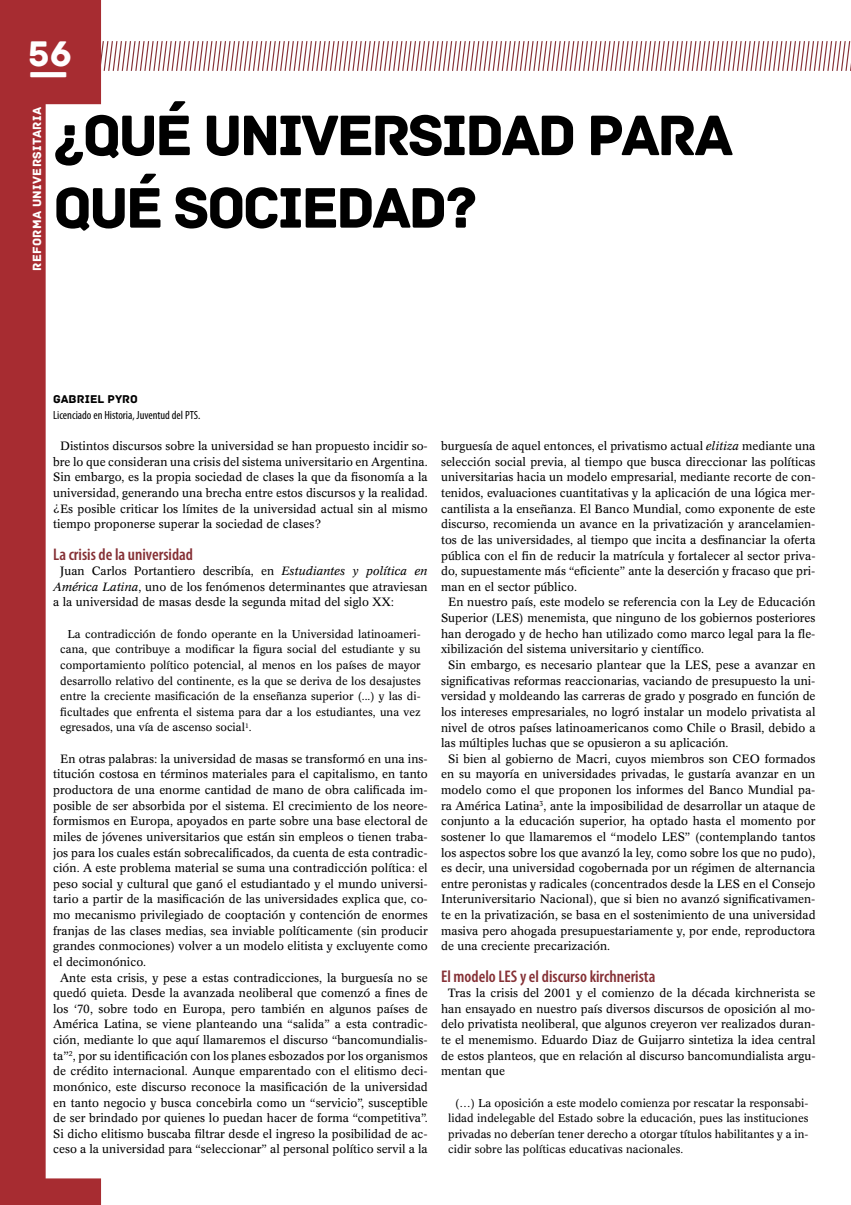
<style>
.page{position:relative;width:851px;height:1205px;background:#fff}
.page>*{position:absolute;margin:0;border:0;box-sizing:border-box;transform-origin:0 0}
.t1{font:60px/72.5px "Archive";letter-spacing:-.05em;color:#000}
.t2{font:37.5px "Archive";color:#fff}
.t3{font:600 condensed 16.88px "Myriad Pro";color:#853035}
.t4{font:12.5px "Archive";letter-spacing:.025em;color:#fff}
.t5{font:11.88px/15.6px "Concorde BE";color:#000;text-align:justify}
.t6{font:condensed 11.88px "Myriad Pro";color:#000}
.t7{font:11.88px "Archive";color:#000}
.t8{font:11.25px/15.6px "Concorde BE";color:#000;text-align:justify}
.s1{font-style:italic}
</style>
<div class="page">
<svg style="left:101px;top:41px;width:749px;height:30px"></svg>
<svg style="left:0;top:0;width:101px;height:1205px;fill:#a72c31"></svg>
<h2 class="t2" style="left:29px;top:32px;width:45px">56</h2>
<h2 class="t2" style="left:25px;top:81px;width:14px;rotate:-90deg">|</h2>
<h1 class="t1" style="left:53px;top:100px;width:681px">¿QUÉ UNIVERSIDAD PARA<br>QUÉ SOCIEDAD?</h1>
<p class="t4" style="left:30px;top:271px;width:165px;rotate:-90deg">REFORMA UNIVERSITARIA</p>
<p class="t7" style="left:53px;top:392px;width:86px">GABRIEL PYRO</p>
<p class="t6" style="left:53px;top:408px;width:149px">Licenciado en Historia, Juventud del PTS.</p>
<p class="t5" style="left:53px;top:438px;width:376px;text-indent:7px">Distintos discursos sobre la universidad se han propuesto incidir so&shy;bre lo que consideran una crisis del sistema universitario en Argentina.<br>Sin embargo, es la propia sociedad de clases la que da fisonomía a la universidad, generando una brecha entre estos discursos y la realidad. ¿Es posible criticar los límites de la universidad actual sin al mismo tiempo proponerse superar la sociedad de clases?</p>
<h3 class="t3" style="left:53px;top:545px;width:141px">La crisis de la universidad</h3>
<p class="t5" style="left:53px;top:563px;width:376px;text-indent:7px">Juan Carlos Portantiero describía, en <span class="s1">Estudiantes y política en América Latina</span>, uno de los fenómenos determinantes que atraviesan a la universidad de masas desde la segunda mitad del siglo XX:</p>
<p class="t8" style="left:60px;top:626px;width:362px;text-indent:7px">La contradicción de fondo operante en la Universidad latinoameri&shy;cana, que contribuye a modificar la figura social del estudiante y su comportamiento político potencial, al menos en los países de mayor desarrollo relativo del continente, es la que se deriva de los desajustes entre la creciente masificación de la enseñanza superior (...) y las di&shy;ficultades que enfrenta el sistema para dar a los estudiantes, una vez egresados, una vía de ascenso social<sup>1</sup>.</p>
<p class="t5" style="left:60px;top:751px;width:369px">En otras palabras: la universidad de masas se transformó en una ins-</p>
<p class="t5" style="left:53px;top:766px;width:376px">titución costosa en términos materiales para el capitalismo, en tanto</p>
<p class="t5" style="left:53px;top:782px;width:376px">productora de una enorme cantidad de mano de obra calificada im-</p>
<p class="t5" style="left:53px;top:798px;width:376px">posible de ser absorbida por el sistema. El crecimiento de los neore-</p>
<p class="t5" style="left:53px;top:813px;width:376px">formismos en Europa, apoyados en parte sobre una base electoral de</p>
<p class="t5" style="left:53px;top:829px;width:376px">miles de jóvenes universitarios que están sin empleos o tienen traba-</p>
<p class="t5" style="left:53px;top:845px;width:376px">jos para los cuales están sobrecalificados, da cuenta de esta contradic-</p>
<p class="t5" style="left:53px;top:860px;width:376px">ción. A este problema material se suma una contradicción política: el</p>
<p class="t5" style="left:53px;top:876px;width:376px">peso social y cultural que ganó el estudiantado y el mundo universi-</p>
<p class="t5" style="left:53px;top:891px;width:376px">tario a partir de la masificación de las universidades explica que, co-</p>
<p class="t5" style="left:53px;top:907px;width:376px">mo mecanismo privilegiado de cooptación y contención de enormes</p>
<p class="t5" style="left:53px;top:923px;width:376px">franjas de las clases medias, sea inviable políticamente (sin producir</p>
<p class="t5" style="left:53px;top:938px;width:376px">grandes conmociones) volver a un modelo elitista y excluyente como</p>
<p class="t5" style="left:53px;top:954px;width:95px">el decimonónico.</p>
<p class="t5" style="left:60px;top:970px;width:369px">Ante esta crisis, y pese a estas contradicciones, la burguesía no se</p>
<p class="t5" style="left:53px;top:985px;width:376px">quedó quieta. Desde la avanzada neoliberal que comenzó a fines de</p>
<p class="t5" style="left:53px;top:1001px;width:376px">los ‘70, sobre todo en Europa, pero también en algunos países de</p>
<p class="t5" style="left:53px;top:1016px;width:376px">América Latina, se viene planteando una “salida” a esta contradic-</p>
<p class="t5" style="left:53px;top:1032px;width:376px">ción, mediante lo que aquí llamaremos el discurso “bancomundialis-</p>
<p class="t5" style="left:53px;top:1048px;width:376px">ta”<sup>2</sup>, por su identificación con los planes esbozados por los organismos</p>
<p class="t5" style="left:53px;top:1063px;width:376px">de crédito internacional. Aunque emparentado con el elitismo deci-</p>
<p class="t5" style="left:53px;top:1079px;width:376px">monónico, este discurso reconoce la masificación de la universidad</p>
<p class="t5" style="left:53px;top:1095px;width:376px">en tanto negocio y busca concebirla como un “servicio”, susceptible</p>
<p class="t5" style="left:53px;top:1110px;width:376px">de ser brindado por quienes lo puedan hacer de forma “competitiva”.</p>
<p class="t5" style="left:53px;top:1126px;width:376px">Si dicho elitismo buscaba filtrar desde el ingreso la posibilidad de ac-</p>
<p class="t5" style="left:53px;top:1141px;width:376px">ceso a la universidad para “seleccionar” al personal político servil a la</p>
<p class="t5" style="left:441px;top:438px;width:376px">burguesía de aquel entonces, el privatismo actual <span class="s1">elitiza</span> mediante una</p>
<p class="t5" style="left:441px;top:454px;width:376px">selección social previa, al tiempo que busca direccionar las políticas</p>
<p class="t5" style="left:441px;top:470px;width:376px">universitarias hacia un modelo empresarial, mediante recorte de con-</p>
<p class="t5" style="left:441px;top:485px;width:376px">tenidos, evaluaciones cuantitativas y la aplicación de una lógica mer-</p>
<p class="t5" style="left:441px;top:501px;width:376px">cantilista a la enseñanza. El Banco Mundial, como exponente de este</p>
<p class="t5" style="left:441px;top:516px;width:376px">discurso, recomienda un avance en la privatización y arancelamien-</p>
<p class="t5" style="left:441px;top:532px;width:376px">tos de las universidades, al tiempo que incita a desfinanciar la oferta</p>
<p class="t5" style="left:441px;top:548px;width:376px">pública con el fin de reducir la matrícula y fortalecer al sector priva-</p>
<p class="t5" style="left:441px;top:563px;width:376px">do, supuestamente más “eficiente” ante la deserción y fracaso que pri-</p>
<p class="t5" style="left:441px;top:579px;width:137px">man en el sector público.</p>
<p class="t5" style="left:448px;top:595px;width:369px">En nuestro país, este modelo se referencia con la Ley de Educación</p>
<p class="t5" style="left:441px;top:610px;width:376px">Superior (LES) menemista, que ninguno de los gobiernos posteriores</p>
<p class="t5" style="left:441px;top:626px;width:376px">han derogado y de hecho han utilizado como marco legal para la fle-</p>
<p class="t5" style="left:441px;top:641px;width:264px">xibilización del sistema universitario y científico.</p>
<p class="t5" style="left:448px;top:657px;width:369px">Sin embargo, es necesario plantear que la LES, pese a avanzar en</p>
<p class="t5" style="left:441px;top:673px;width:376px">significativas reformas reaccionarias, vaciando de presupuesto la uni-</p>
<p class="t5" style="left:441px;top:688px;width:376px">versidad y moldeando las carreras de grado y posgrado en función de</p>
<p class="t5" style="left:441px;top:704px;width:376px">los intereses empresariales, no logró instalar un modelo privatista al</p>
<p class="t5" style="left:441px;top:720px;width:376px">nivel de otros países latinoamericanos como Chile o Brasil, debido a</p>
<p class="t5" style="left:441px;top:735px;width:289px">las múltiples luchas que se opusieron a su aplicación.</p>
<p class="t5" style="left:448px;top:751px;width:369px">Si bien al gobierno de Macri, cuyos miembros son CEO formados</p>
<p class="t5" style="left:441px;top:766px;width:376px">en su mayoría en universidades privadas, le gustaría avanzar en un</p>
<p class="t5" style="left:441px;top:782px;width:376px">modelo como el que proponen los informes del Banco Mundial pa-</p>
<p class="t5" style="left:441px;top:798px;width:376px">ra América Latina<sup>3</sup>, ante la imposibilidad de desarrollar un ataque de</p>
<p class="t5" style="left:441px;top:813px;width:376px">conjunto a la educación superior, ha optado hasta el momento por</p>
<p class="t5" style="left:441px;top:829px;width:376px">sostener lo que llamaremos el “modelo LES” (contemplando tantos</p>
<p class="t5" style="left:441px;top:845px;width:376px">los aspectos sobre los que avanzó la ley, como sobre los que no pudo),</p>
<p class="t5" style="left:441px;top:860px;width:376px">es decir, una universidad cogobernada por un régimen de alternancia</p>
<p class="t5" style="left:441px;top:876px;width:376px">entre peronistas y radicales (concentrados desde la LES en el Consejo</p>
<p class="t5" style="left:441px;top:891px;width:376px">Interuniversitario Nacional), que si bien no avanzó significativamen-</p>
<p class="t5" style="left:441px;top:907px;width:376px">te en la privatización, se basa en el sostenimiento de una universidad</p>
<p class="t5" style="left:441px;top:923px;width:376px">masiva pero ahogada presupuestariamente y, por ende, reproductora</p>
<p class="t5" style="left:441px;top:938px;width:170px">de una creciente precarización.</p>
<h3 class="t3" style="left:441px;top:966px;width:216px">El modelo LES y el discurso kirchnerista</h3>
<p class="t5" style="left:441px;top:985px;width:376px;text-indent:7px">Tras la crisis del 2001 y el comienzo de la década kirchnerista se han ensayado en nuestro país diversos discursos de oposición al mo&shy;delo privatista neoliberal, que algunos creyeron ver realizados duran&shy;te el menemismo. Eduardo Diaz de Guijarro sintetiza la idea central de estos planteos, que en relación al discurso bancomundialista argu&shy;mentan que</p>
<p class="t8" style="left:448px;top:1095px;width:362px;text-indent:7px">(…) La oposición a este modelo comienza por rescatar la responsabi&shy;lidad indelegable del Estado sobre la educación, pues las instituciones privadas no deberían tener derecho a otorgar títulos habilitantes y a in&shy;cidir sobre las políticas educativas nacionales.</p>
</div>
